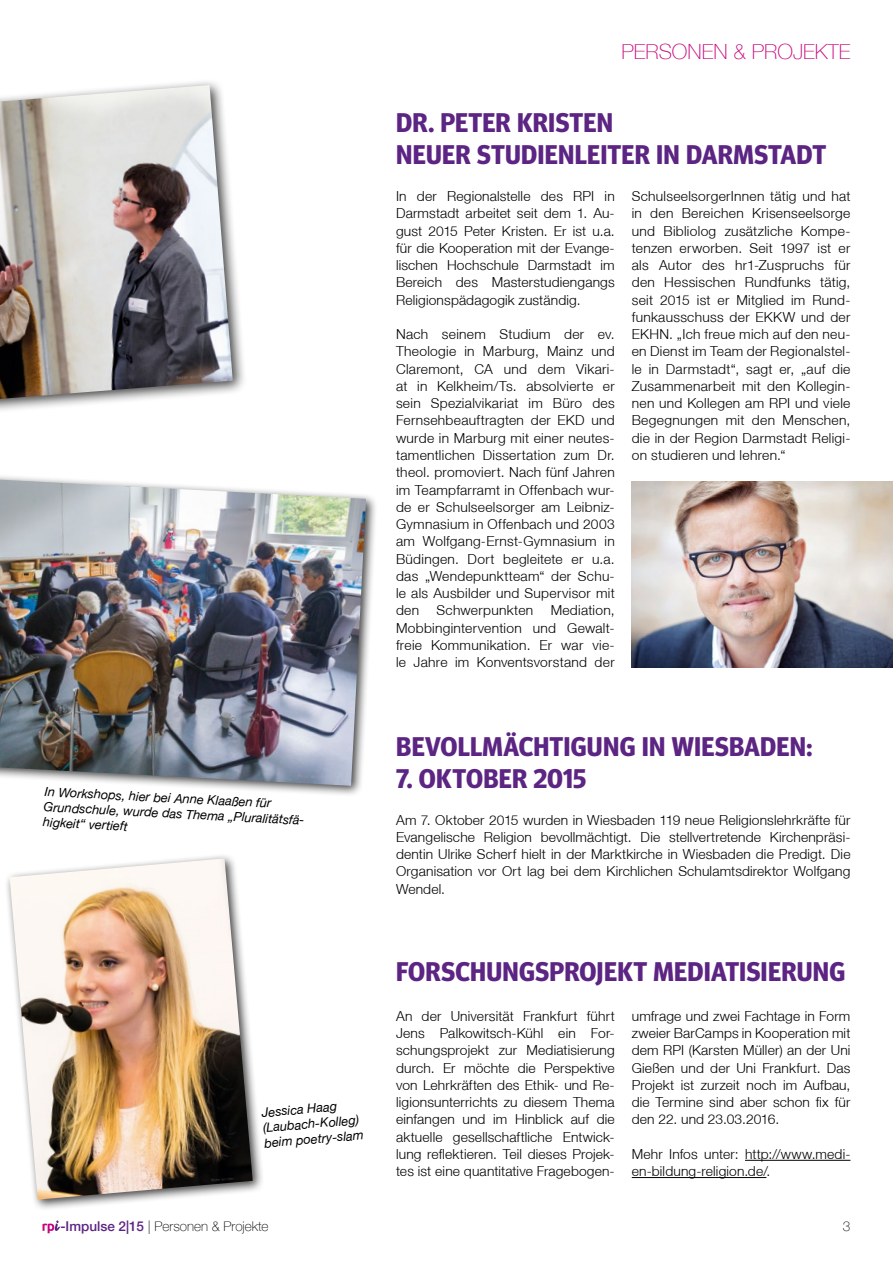
<style>
.page{position:relative;width:893px;height:1263px;background:#fff}
.page>*{position:absolute;margin:0;border:0;box-sizing:border-box;transform-origin:0 0}
.t1{font:700 27px/32.4px "Meta Headline OT";letter-spacing:.01em;color:#5c2483}
.t2{font:100 21px "Helvetica Neue LT";color:#c80b7f}
.t3{font:300 13.8px/17.2px "Helvetica Neue LT";letter-spacing:.015em;color:#000;text-align:justify}
.t4{font:100 13.5px "Helvetica Neue LT";color:#000}
.t5{font:italic 12.75px/15.3px "Helvetica Neue LT";color:#000}
.s1{font-weight:500;color:#5c2483}
</style>
<div class="page">
<svg style="left:43px;top:1220px;width:17px;height:13px"></svg>
<div style="left:0;top:78px;width:247px;height:352px;background:#000;opacity:.75"></div>
<img style="left:0;top:85px;width:233px;height:314px">
<div style="left:0;top:470px;width:378px;height:327px;background:#000;opacity:.75"></div>
<img style="left:0;top:480px;width:366px;height:306px">
<div style="left:4px;top:853px;width:260px;height:358px;background:#000;opacity:.75"></div>
<img style="left:10px;top:858px;width:243px;height:341px">
<img style="left:632px;top:482px;width:261px;height:186px">
<hr style="left:745px;top:1160px;width:105px;height:1px;background:#000">
<hr style="left:632px;top:1177px;width:134px;height:1px;background:#000">
<h2 class="t2" style="left:621px;top:40px;width:231px">PERSONEN &amp; PROJEKTE</h2>
<h1 class="t1" style="left:396px;top:107px;width:431px">DR. PETER KRISTEN<br>NEUER STUDIENLEITER IN DARMSTADT</h1>
<p class="t5" style="left:45px;top:783px;width:262px;rotate:3deg">In Workshops, hier bei Anne Klaaßen für<br>Grundschule, wurde das Thema „Pluralitätsfä&shy;higkeit“ vertieft</p>
<p class="t5" style="left:261px;top:1105px;width:101px;rotate:-5deg">Jessica Haag (Laubach-Kolleg) beim poetry-slam</p>
<p class="t3" style="left:396px;top:187px;width:220px">In der Regionalstelle des RPI in Darmstadt arbeitet seit dem 1. Au&shy;gust 2015 Peter Kristen. Er ist u.a. für die Kooperation mit der Evange&shy;lischen Hochschule Darmstadt im Bereich des Masterstudiengangs Religionspädagogik zuständig.</p>
<p class="t3" style="left:396px;top:325px;width:220px">Nach seinem Studium der ev.<br>Theologie in Marburg, Mainz und Claremont, CA und dem Vikari&shy;at in Kelkheim/Ts. absolvierte er sein Spezialvikariat im Büro des Fernsehbeauftragten der EKD und wurde in Marburg mit einer neutes&shy;tamentlichen Dissertation zum Dr. theol. promoviert. Nach fünf Jahren im Teampfarramt in Offenbach wur&shy;de er Schulseelsorger am Leibniz-Gymnasium in Offenbach und 2003 am Wolfgang-Ernst-Gymnasium in Büdingen. Dort begleitete er u.a. das „Wendepunktteam“ der Schu&shy;le als Ausbilder und Supervisor mit den</p>
<p class="t3" style="left:437px;top:601px;width:98px">Schwerpunkten</p>
<p class="t3" style="left:396px;top:601px;width:220px;text-indent:155px">Mediation, Mobbingintervention und Gewalt&shy;freie Kommunikation. Er war vie&shy;le Jahre im Konventsvorstand der</p>
<p class="t3" style="left:632px;top:187px;width:220px">SchulseelsorgerInnen tätig und hat in den Bereichen Krisenseelsorge und Bibliolog zusätzliche Kompe&shy;tenzen erworben. Seit 1997 ist er als Autor des hr1-Zuspruchs für den Hessischen Rundfunks tätig, seit 2015 ist er Mitglied im Rund&shy;funkausschuss der EKKW und der EKHN. „Ich freue mich auf den neu&shy;en Dienst im Team der Regionalstel&shy;le in Darmstadt“, sagt er, „auf die Zusammenarbeit mit den Kollegin&shy;nen und Kollegen am RPI und viele Begegnungen mit den Menschen, die in der Region Darmstadt Religi&shy;on studieren und lehren.“</p>
<h1 class="t1" style="left:396px;top:731px;width:418px">BEVOLLMÄCHTIGUNG IN WIESBADEN:</h1>
<h1 class="t1" style="left:396px;top:764px;width:192px">7. OKTOBER 2015</h1>
<p class="t3" style="left:396px;top:811px;width:456px">Am 7. Oktober 2015 wurden in Wiesbaden 119 neue Religionslehrkräfte für Evangelische Religion bevollmächtigt. Die stellvertretende Kirchenpräsi&shy;dentin Ulrike Scherf hielt in der Marktkirche in Wiesbaden die Predigt. Die Organisation vor Ort lag bei dem Kirchlichen Schulamtsdirektor Wolfgang Wendel.</p>
<h1 class="t1" style="left:396px;top:957px;width:451px">FORSCHUNGSPROJEKT MEDIATISIERUNG</h1>
<p class="t3" style="left:632px;top:1007px;width:220px">umfrage und zwei Fachtage in Form zweier BarCamps in Kooperation mit dem RPI (Karsten Müller) an der Uni Gießen und der Uni Frankfurt. Das Projekt ist zurzeit noch im Aufbau, die Termine sind aber schon fix für den 22. und 23.03.2016.</p>
<p class="t3" style="left:632px;top:1145px;width:220px">Mehr Infos unter: http://www.medi&shy;en-bildung-religion.de/.</p>
<p class="t3" style="left:396px;top:1007px;width:220px">An der Universität Frankfurt führt Jens Palkowitsch-Kühl ein For&shy;schungsprojekt zur Mediatisierung durch. Er möchte die Perspektive von Lehrkräften des Ethik- und Re&shy;ligionsunterrichts zu diesem Thema einfangen und im Hinblick auf die aktuelle gesellschaftliche Entwick&shy;lung reflektieren. Teil dieses Projek&shy;tes ist eine quantitative Fragebogen-</p>
<p class="t4" style="left:60px;top:1218px;width:210px"><span class="s1">-Impulse 2|15</span> | Personen &amp; Projekte</p>
<p class="t4" style="left:843px;top:1218px;width:9px">3</p>
</div>
